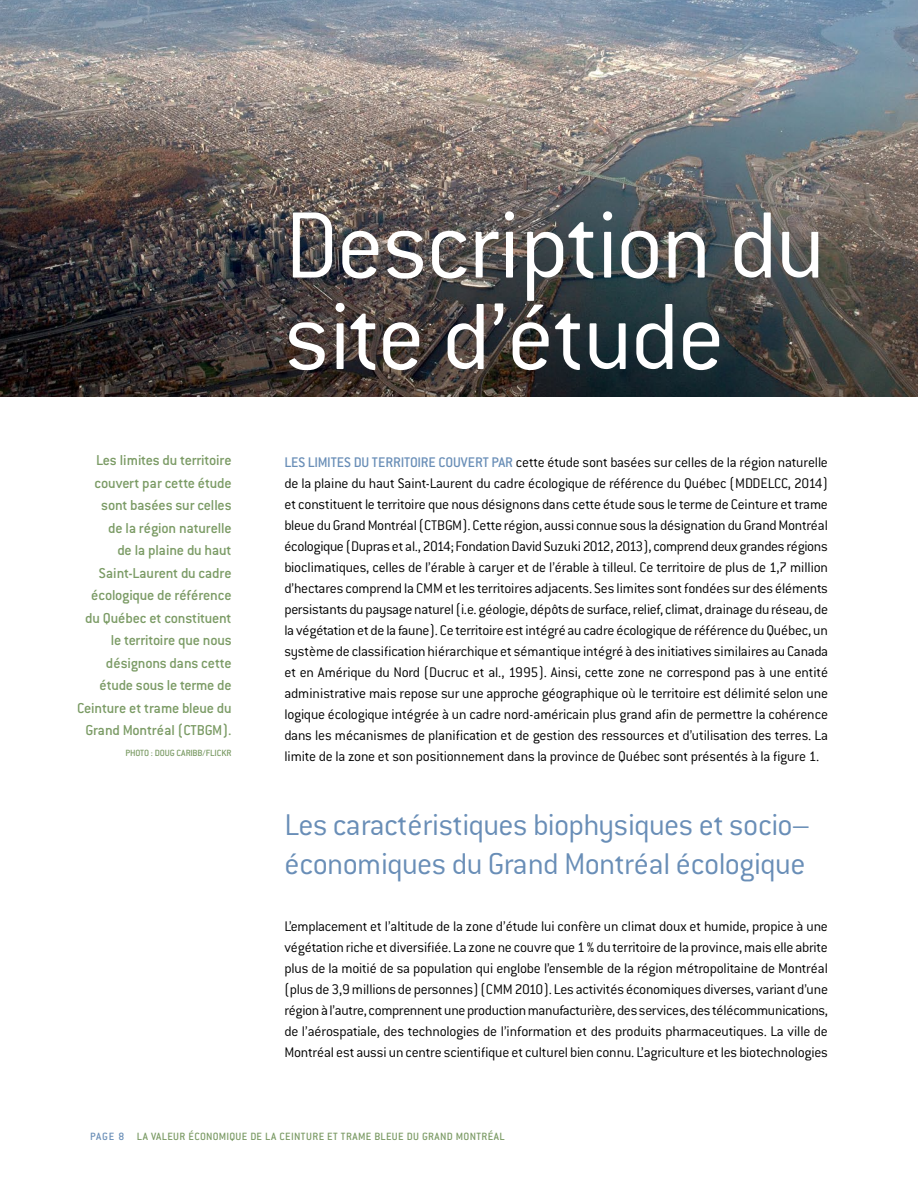
<style>
.page{position:relative;width:918px;height:1188px;background:#fff}
.page>*{position:absolute;margin:0;border:0;box-sizing:border-box;transform-origin:0 0}
.t1{font:300 103.5px/91.5px "Conduit ITC";letter-spacing:-.02em;color:#fff}
.t2{font:300 33px/39.6px "Conduit ITC";letter-spacing:-.02em;color:#698eb7}
.t3{font:500 15.75px/22.5px "Conduit ITC";letter-spacing:-.01em;color:#7b9b65;text-align:right}
.t4{font:300 15.3px/21px "Conduit ITC";letter-spacing:-.015em;color:#000;text-align:justify}
.t5{font:500 11.55px "Conduit ITC";letter-spacing:.04em;color:#7b9b65}
.t6{font:500 9.9px "Conduit ITC";letter-spacing:-.015em;color:#7b9b65}
.s1{font-weight:500;color:#698eb7}
.s2{color:#698eb7}
</style>
<div class="page">
<img style="left:0;top:0;width:918px;height:397px">
<p class="t3" style="left:77px;top:449px;width:156px">Les limites du territoire couvert par cette étude sont basées sur celles<br>de la région naturelle<br>de la plaine du haut<br>Saint-Laurent du cadre écologique de référence du Québec et constituent le territoire que nous désignons dans cette étude sous le terme de<br>Ceinture et trame bleue du<br>Grand Montréal (CTBGM).</p>
<p class="t6" style="left:125px;top:747px;width:108px">Photo : doug caribb/Flickr</p>
<h1 class="t1" style="left:284px;top:200px;width:543px">Description du site d’étude</h1>
<p class="t4" style="left:284px;top:451px;width:545px"><span class="s1">Les limites du territoire couvert par</span> cette étude sont basées sur celles de la région naturelle de la plaine du haut Saint-Laurent du cadre écologique de référence du Québec (MDDELCC, 2014) et constituent le territoire que nous désignons dans cette étude sous le terme de Ceinture et trame bleue du Grand Montréal (CTBGM). Cette région, aussi connue sous la désignation du Grand Montréal écologique (Dupras et al., 2014; Fondation David Suzuki 2012, 2013), comprend deux grandes régions bioclimatiques, celles de l’érable à caryer et de l’érable à tilleul. Ce territoire de plus de 1,7 million d’hectares comprend la CMM et les territoires adjacents. Ses limites sont fondées sur des éléments persistants du paysage naturel (i.e. géologie, dépôts de surface, relief, climat, drainage du réseau, de la végétation et de la faune). Ce territoire est intégré au cadre écologique de référence du Québec, un système de classification hiérarchique et sémantique intégré à des initiatives similaires au Canada et en Amérique du Nord (Ducruc et al., 1995). Ainsi, cette zone ne correspond pas à une entité administrative mais repose sur une approche géographique où le territoire est délimité selon une logique écologique intégrée à un cadre nord-américain plus grand afin de permettre la cohérence dans les mécanismes de planification et de gestion des ressources et d’utilisation des terres. La limite de la zone et son positionnement dans la province de Québec sont présentés à la figure 1.</p>
<h2 class="t2" style="left:284px;top:805px;width:527px">Les caractéristiques biophysiques et socio– économiques du Grand Montréal écologique</h2>
<p class="t4" style="left:284px;top:916px;width:545px">L’emplacement et l’altitude de la zone d’étude lui confère un climat doux et humide, propice à une végétation riche et diversifiée. La zone ne couvre que 1 % du territoire de la province, mais elle abrite plus de la moitié de sa population qui englobe l’ensemble de la région métropolitaine de Montréal (plus de 3,9millions de personnes) (CMM 2010). Les activités économiques diverses, variant d’une région à l’autre, comprennent une production manufacturière, des services, des télécommunications, de l’aérospatiale, des technologies de l’information et des produits pharmaceutiques. La ville de Montréal est aussi un centre scientifique et culturel bien connu. L’agriculture et les biotechnologies</p>
<p class="t5" style="left:90px;top:1130px;width:414px"><span class="s2">Page 8</span> La valeur économique de la Ceinture et trame bleue du Grand Montréal</p>
</div>
